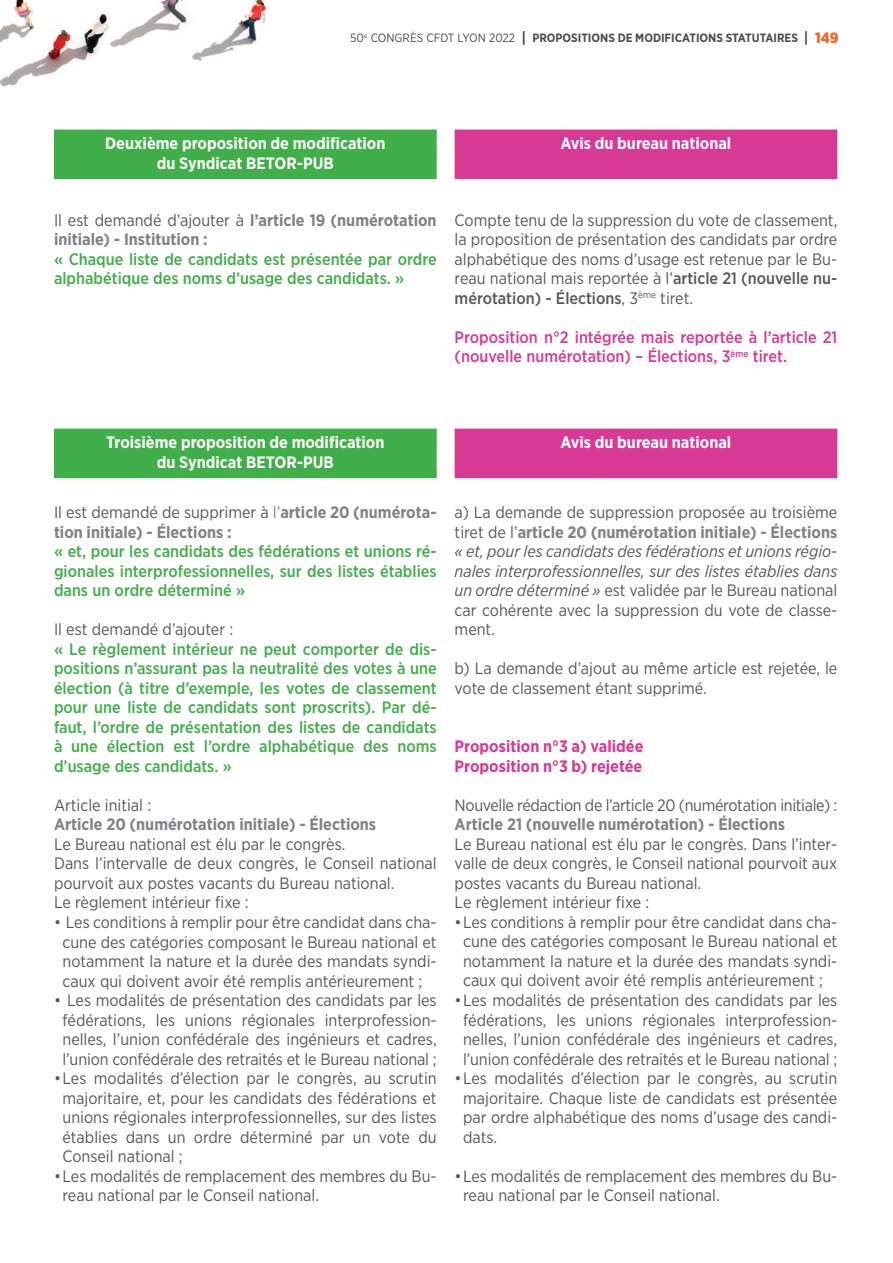
<style>
.page{position:relative;width:893px;height:1263px;background:#fff}
.page>*{position:absolute;margin:0;border:0;box-sizing:border-box;transform-origin:0 0}
.t1{font:16.5px/19.5px "Gotham Narrow";color:#57585a}
.t2{font:500 16.5px/19.5px "Gotham Narrow";color:#40ae49;text-align:justify}
.t3{font:700 16.5px/19.5px "Gotham Narrow";color:#808285}
.t4{font:700 16.5px/19.5px "Gotham Narrow";color:#fff;text-align:center}
.t5{font:500 16.5px/19.5px "Gotham Narrow";color:#d73995}
.t6{font:16.5px "Gotham Narrow";letter-spacing:-.02em;color:#57585a}
.t7{font:700 16.5px/19.5px "Gotham Narrow";color:#d73995}
.t8{font:700 12px "Gotham Narrow";color:#4b4c4d}
.s1{font-weight:400}
.s2{font-size:15px}
.s3{font-weight:900;font-size:15px;color:#f36421}
.s4{font-weight:400;color:#57585a}
.s5{font-weight:500}
.s6{font-weight:700;color:#808285}
.s7{font-style:italic}
</style>
<div class="page">
<img style="left:0;top:0;width:612px;height:141px">
<div style="left:455px;top:130px;width:382px;height:49px;background:#d73995"></div>
<div style="left:455px;top:429px;width:382px;height:49px;background:#d73995"></div>
<div style="left:54px;top:130px;width:383px;height:49px;background:#40ae49"></div>
<div style="left:54px;top:429px;width:383px;height:49px;background:#40ae49"></div>
<p class="t8" style="left:350px;top:30px;width:490px"><span class="s1">50</span><sup>e</sup> <span class="s1">CONGRÈS CFDT LYON 2022</span> <span class="s2">|</span> PROPOSITIONS DE MODIFICATIONS STATUTAIRES <span class="s2">|</span> <span class="s3">149</span></p>
<p class="t4" style="left:105px;top:134px;width:282px">Deuxième proposition de modification du Syndicat BETOR-PUB</p>
<p class="t3" style="left:54px;top:210px;width:384px"><span class="s4">Il est demandé d’ajouter à</span> l’article 19 (numérotation initiale) - Institution :</p>
<p class="t2" style="left:54px;top:249px;width:384px">« Chaque liste de candidats est présentée par ordre alphabétique des noms d’usage des candidats. »</p>
<p class="t4" style="left:561px;top:134px;width:172px">Avis du bureau national</p>
<p class="t1" style="left:455px;top:210px;width:384px;text-align:justify">Compte tenu de la suppression du vote de classement, la proposition de présentation des candidats par ordre alphabétique des noms d’usage est retenue par le Bu&shy;reau national mais reportée à l’<span class="s5">article 21 (nouvelle nu&shy;mérotation) - Élections</span>, 3<sup>ème</sup> tiret.</p>
<p class="t5" style="left:455px;top:327px;width:384px">Proposition n°2 intégrée mais reportée à l’article 21 (nouvelle numérotation) – Élections, 3<sup>ème</sup> tiret.</p>
<p class="t4" style="left:106px;top:433px;width:280px">Troisième proposition de modification du Syndicat BETOR-PUB</p>
<p class="t3" style="left:54px;top:503px;width:384px"><span class="s4">Il est demandé de supprimer à</span> <span class="s1">l’</span>article 20 (numérota&shy;tion initiale) - Élections :</p>
<p class="t2" style="left:54px;top:542px;width:384px">« et, pour les candidats des fédérations et unions ré&shy;gionales interprofessionnelles, sur des listes établies dans un ordre déterminé »</p>
<p class="t1" style="left:54px;top:619px;width:181px">Il est demandé d’ajouter :</p>
<p class="t2" style="left:54px;top:639px;width:384px">« Le règlement intérieur ne peut comporter de dis&shy;positions n’assurant pas la neutralité des votes à une élection (à titre d’exemple, les votes de classement pour une liste de candidats sont proscrits). Par dé&shy;faut, l’ordre de présentation des listes de candidats à une élection est l’ordre alphabétique des noms d’usage des candidats. »</p>
<p class="t1" style="left:54px;top:795px;width:99px">Article initial :</p>
<p class="t3" style="left:54px;top:815px;width:324px">Article 20 (numérotation initiale) - Élections</p>
<p class="t1" style="left:54px;top:834px;width:384px">Le Bureau national est élu par le congrès.<br>Dans l’intervalle de deux congrès, le Conseil national pourvoit aux postes vacants du Bureau national.<br>Le règlement intérieur fixe :</p>
<p class="t1" style="left:54px;top:912px;width:384px;text-align:center">• Les conditions à remplir pour être candidat dans cha&shy;cune des catégories composant le Bureau national et notamment la nature et la durée des mandats syndi&shy;caux qui doivent avoir été remplis antérieurement ;</p>
<p class="t1" style="left:54px;top:990px;width:384px;text-align:center">• Les modalités de présentation des candidats par les fédérations, les unions régionales interprofession&shy;nelles, l’union confédérale des ingénieurs et cadres, l’union confédérale des retraités et le Bureau national ;</p>
<p class="t1" style="left:62px;top:1068px;width:376px;text-align:justify;text-indent:-8px">•Les modalités d’élection par le congrès, au scrutin majoritaire, et, pour les candidats des fédérations et unions régionales interprofessionnelles, sur des listes établies dans un ordre déterminé par un vote du Conseil national ;</p>
<p class="t1" style="left:62px;top:1166px;width:376px;text-indent:-8px">•Les modalités de remplacement des membres du Bu&shy;reau national par le Conseil national.</p>
<p class="t4" style="left:561px;top:433px;width:172px">Avis du bureau national</p>
<p class="t1" style="left:455px;top:502px;width:384px;text-align:justify">a) La demande de suppression proposée au troisième tiret de l’<span class="s6">article 20 (numérotation initiale) - Élections </span><span class="s7">« et, pour les candidats des fédérations et unions régio&shy;nales interprofessionnelles, sur des listes établies dans un ordre déterminé »</span> est validée par le Bureau national car cohérente avec la suppression du vote de classe&shy;ment.</p>
<p class="t1" style="left:455px;top:658px;width:384px">b) La demande d’ajout au même article est rejetée, le vote de classement étant supprimé.</p>
<p class="t7" style="left:455px;top:737px;width:190px">Proposition n°3 a) validée<br>Proposition n°3 b) rejetée</p>
<p class="t6" style="left:455px;top:795px;width:384px">Nouvelle rédaction de l’article 20 (numérotation initiale) :</p>
<p class="t3" style="left:455px;top:815px;width:332px">Article 21 (nouvelle numérotation) - Élections</p>
<p class="t1" style="left:455px;top:834px;width:384px">Le Bureau national est élu par le congrès. Dans l’inter&shy;valle de deux congrès, le Conseil national pourvoit aux postes vacants du Bureau national.<br>Le règlement intérieur fixe :</p>
<p class="t1" style="left:455px;top:912px;width:384px;text-align:center">•Les conditions à remplir pour être candidat dans cha&shy;cune des catégories composant le Bureau national et notamment la nature et la durée des mandats syndi&shy;caux qui doivent avoir été remplis antérieurement ;</p>
<p class="t1" style="left:455px;top:990px;width:384px;text-align:center">•Les modalités de présentation des candidats par les fédérations, les unions régionales interprofession&shy;nelles, l’union confédérale des ingénieurs et cadres, l’union confédérale des retraités et le Bureau national ;</p>
<p class="t1" style="left:463px;top:1068px;width:376px;text-align:justify;text-indent:-8px">•Les modalités d’élection par le congrès, au scrutin majoritaire. Chaque liste de candidats est présentée par ordre alphabétique des noms d’usage des candi&shy;dats.</p>
<p class="t1" style="left:463px;top:1166px;width:376px;text-indent:-8px">•Les modalités de remplacement des membres du Bu&shy;reau national par le Conseil national.</p>
</div>
